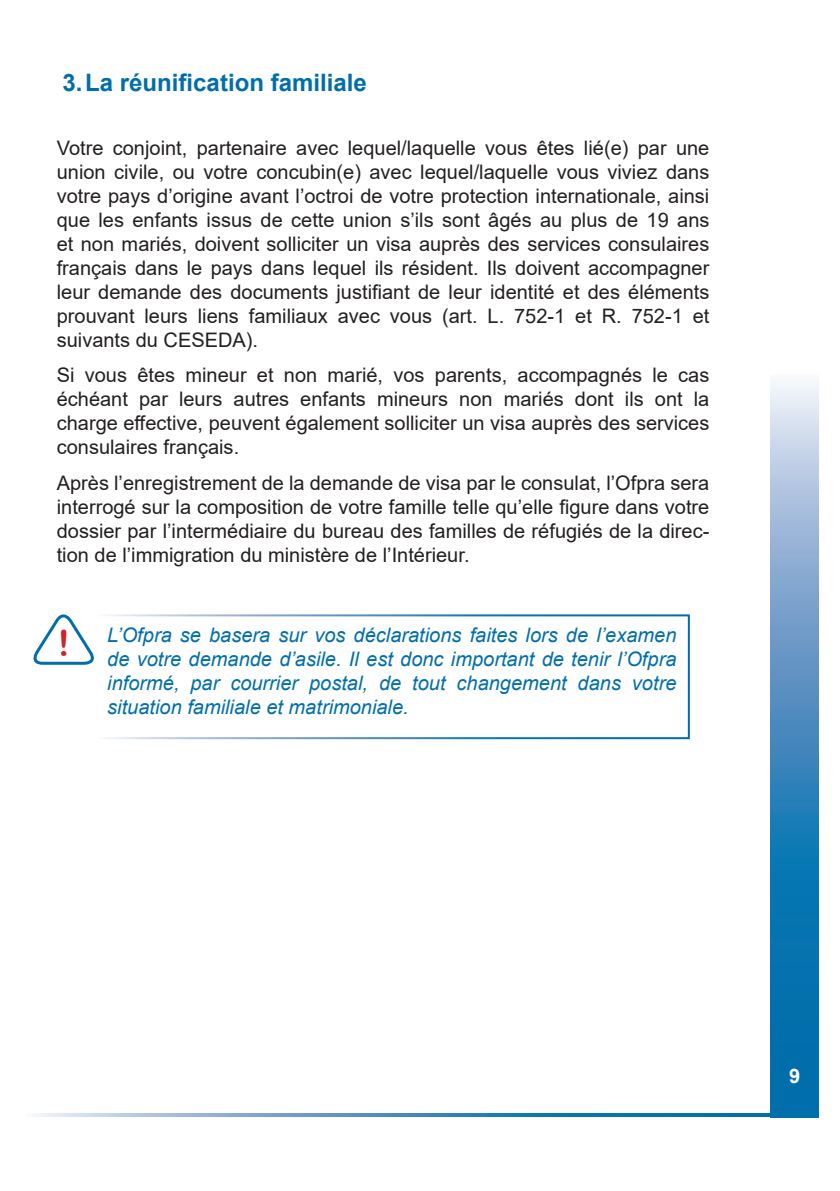
<style>
.page{position:relative;width:840px;height:1191px;background:#fff}
.page>*{position:absolute;margin:0;border:0;box-sizing:border-box;transform-origin:0 0}
.t1{font:36px "Arial Rounded MT Bold";color:#d1232a}
.t2{font:700 24px "Arial";color:#006eab}
.t3{font:20px/24px "Arial";color:#231f20;text-align:justify}
.t4{font:italic 20px/24px "Arial";color:#006eab;text-align:justify}
.t5{font:700 20px "Arial";color:#fff}
</style>
<div class="page">
<svg style="left:770px;top:383px;width:48px;height:734px;background:#4f93c2"></svg>
<svg style="left:35px;top:1113px;width:771px;height:4px;background:#4f93c2"></svg>
<div style="left:94px;top:614px;width:595px;height:125px;border:2px solid #fff"></div>
<svg style="left:33px;top:614px;width:64px;height:52px"></svg>
<p class="t2" style="left:62px;top:66px;width:306px">3.La réunification familiale</p>
<p class="t3" style="left:57px;top:136px;width:653px">Votre conjoint, partenaire avec lequel/laquelle vous êtes lié(e) par une union civile, ou votre concubin(e) avec lequel/laquelle vous viviez dans votre pays d’origine avant l’octroi de votre protection internationale, ainsi que les enfants issus de cette union s’ils sont âgés au plus de 19 ans et non mariés, doivent solliciter un visa auprès des services consulaires français dans le pays dans lequel ils résident. Ils doivent accompagner leur demande des documents justifiant de leur identité et des éléments prouvant leurs liens familiaux avec vous (art. L. 752-1 et R. 752-1 et suivants du CESEDA).</p>
<p class="t3" style="left:57px;top:363px;width:653px">Si vous êtes mineur et non marié, vos parents, accompagnés le cas échéant par leurs autres enfants mineurs non mariés dont ils ont la charge effective, peuvent également solliciter un visa auprès des services consulaires français.</p>
<p class="t3" style="left:57px;top:470px;width:653px">Après l’enregistrement de la demande de visa par le consulat, l’Ofpra sera interrogé sur la composition de votre famille telle qu’elle figure dans votre dossier par l’intermédiaire du bureau des familles de réfugiés de la direc&shy;tion de l’immigration du ministère de l’Intérieur.</p>
<h1 class="t1" style="left:58px;top:621px;width:13px">!</h1>
<p class="t4" style="left:107px;top:623px;width:570px">L’Ofpra se basera sur vos déclarations faites lors de l’examen de votre demande d’asile. Il est donc important de tenir l’Ofpra informé, par courrier postal, de tout changement dans votre situation familiale et matrimoniale.</p>
<p class="t5" style="left:788px;top:1062px;width:13px">9</p>
</div>
